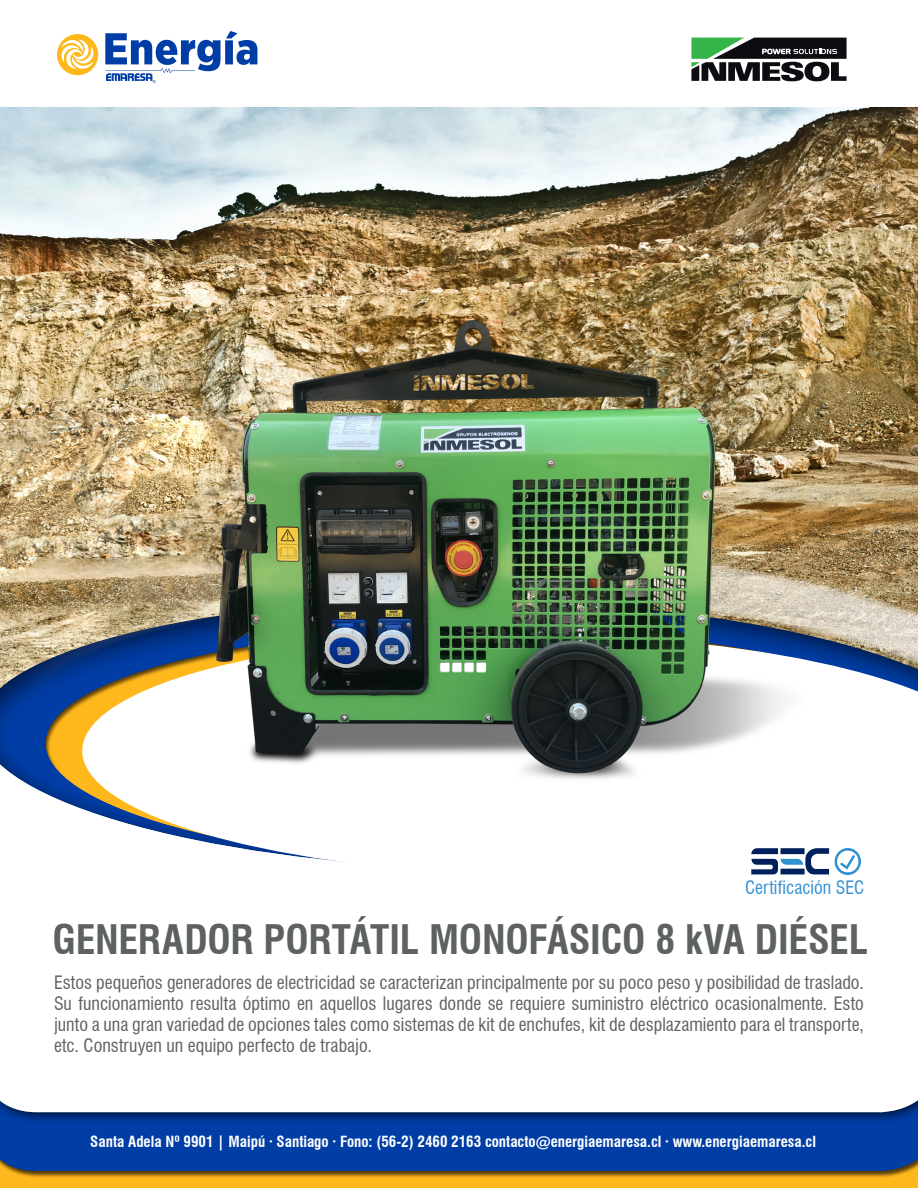
<style>
.page{position:relative;width:918px;height:1188px;background:#fff}
.page>*{position:absolute;margin:0;border:0;box-sizing:border-box;transform-origin:0 0}
.TITLES{font:700 condensed 39.75px "Swiss 721 BT";letter-spacing:-.005em;color:#5d6161}
.CONTENTS_Open_Sans{font:condensed 18px/21px "Swiss 721 BT";color:#5d6161;text-align:justify}
.CONTENTS_Open_Sans-2{font:condensed 18px "Swiss 721 BT";color:#3291d3}
.t1{font:700 condensed 15px "Swiss 721 BT";color:#fff}
</style>
<div class="page">
<div style="left:0;top:1060px;width:918px;height:128px;background:#231f20;opacity:.75"></div>
<div style="left:0;top:1119px;width:918px;height:69px;background:#231f20;opacity:.75"></div>
<img style="left:0;top:108px;width:918px;height:424px">
<svg style="left:24px;top:728px;width:34px;height:71px;background:#416194"></svg>
<svg style="left:58px;top:728px;width:285px;height:134px"></svg>
<svg style="left:0;top:532px;width:918px;height:196px;background:#a19d93"></svg>
<img style="left:751px;top:848px;width:110px;height:27px">
<div style="left:689px;top:36px;width:160px;height:47px;background:linear-gradient(to bottom,#fff,#fff)"></div>
<svg style="left:691px;top:38px;width:156px;height:43px"></svg>
<svg style="left:57px;top:34px;width:41px;height:41px"></svg>
<svg style="left:105px;top:31px;width:152px;height:52px"></svg>
<img style="left:100px;top:286px;width:714px;height:535px">
<p class="CONTENTS_Open_Sans-2" style="left:745px;top:877px;width:121px">Certificación SEC</p>
<p class="TITLES" style="left:53px;top:916px;width:817px">GENERADOR PORTÁTIL MONOFÁSICO 8 kVA DIÉSEL</p>
<p class="CONTENTS_Open_Sans" style="left:54px;top:972px;width:811px">Estos pequeños generadores de electricidad se caracterizan principalmente por su poco peso y posibilidad de traslado.<br>Su funcionamiento resulta óptimo en aquellos lugares donde se requiere suministro eléctrico ocasionalmente. Esto junto a una gran variedad de opciones tales como sistemas de kit de enchufes, kit de desplazamiento para el transporte, etc. Construyen un equipo perfecto de trabajo.</p>
<p class="t1" style="left:90px;top:1132px;width:727px">Santa Adela Nº 9901 | Maipú · Santiago · Fono: (56-2) 2460 2163 contacto@energiaemaresa.cl · www.energiaemaresa.cl</p>
</div>
